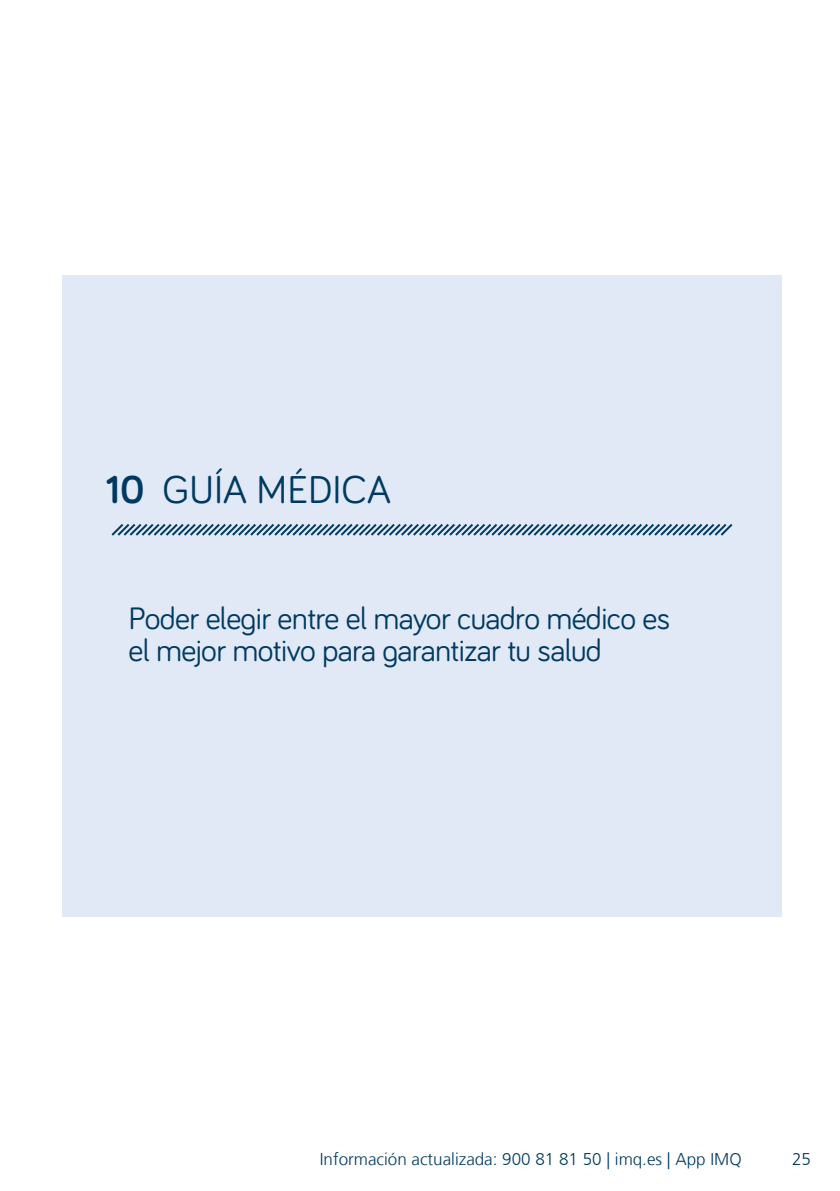
<style>
.page{position:relative;width:840px;height:1191px;background:#fff}
.page>*{position:absolute;margin:0;border:0;box-sizing:border-box;transform-origin:0 0}
.t1{font:40px "Bariol";color:#003a60}
.t2{font:32px/32px "Bariol";letter-spacing:-.02em;color:#003a60}
.t3{font:300 17px "Frutiger LT";color:#003a60}
.s1{font-weight:700}
</style>
<div class="page">
<div style="left:62px;top:275px;width:719px;height:641px;background:#e1e8f6"></div>
<svg style="left:111px;top:524px;width:622px;height:12px"></svg>
<p class="t1" style="left:106px;top:462px;width:287px"><span class="s1">10</span> GUÍA MÉDICA</p>
<p class="t2" style="left:128px;top:600px;width:543px">Poder elegir entre el mayor cuadro médico es el mejor motivo para garantizar tu salud</p>
<p class="t3" style="left:319px;top:1149px;width:423px">Información actualizada: 900 81 81 50 | imq.es | App IMQ</p>
<p class="t3" style="left:791px;top:1149px;width:20px">25</p>
</div>
